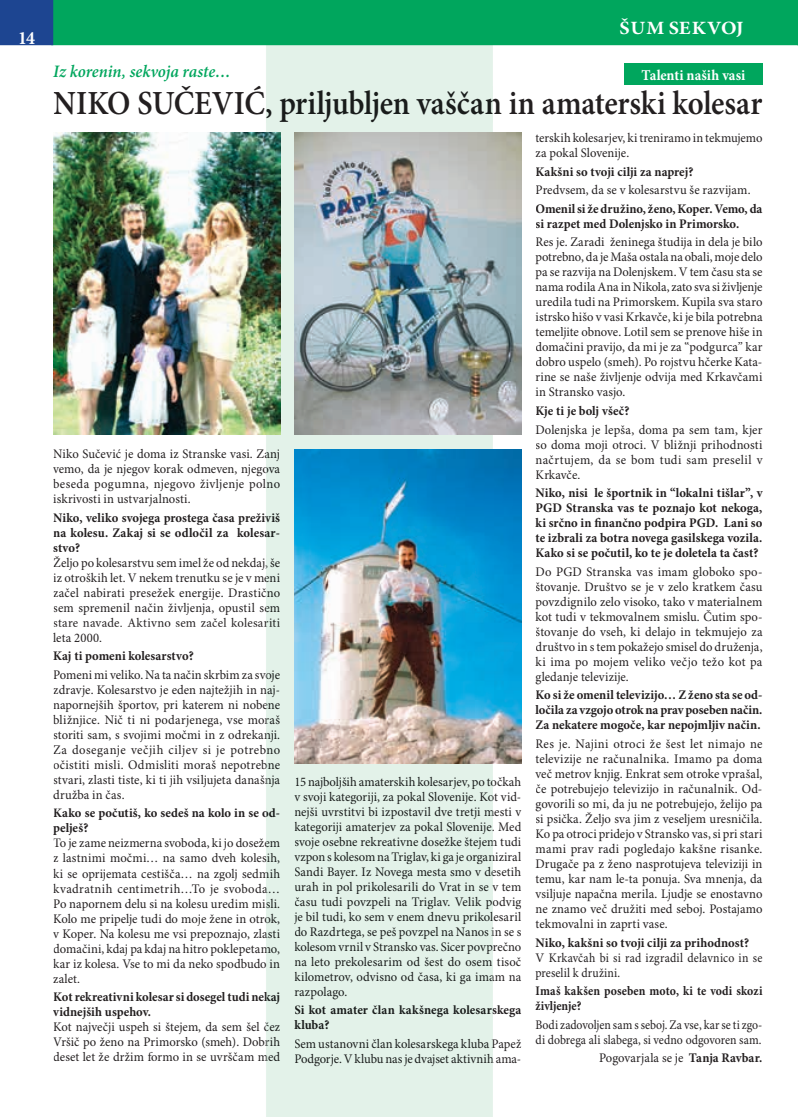
<style>
.page{position:relative;width:798px;height:1117px;background:#fff}
.page>*{position:absolute;margin:0;border:0;box-sizing:border-box;transform-origin:0 0}
.t1{font:600 33.75px "Minion Pro";letter-spacing:-.005em;color:#231f20;scale:.91 1}
.t2{font:700 18.75px "Minion Pro";letter-spacing:.04em;color:#fff;scale:1.08 1}
.t3{font:700 18.75px "Minion Pro";letter-spacing:.015em;color:#fff;scale:.95 1}
.t4{font:italic 600 17.5px "Minion Pro";letter-spacing:-.005em;color:#00a65d;scale:.95 1}
.t5{font:700 15px "Minion Pro";color:#fff;scale:.95 1}
.t6{font:13.12px/15px "Minion Pro";letter-spacing:.01em;color:#231f20;text-align:justify;scale:.96 1}
.t7{font:700 13.12px/15px "Minion Pro";letter-spacing:.005em;color:#231f20;text-align:justify;scale:.96 1}
.t8{font:13.12px/15px "Minion Pro";letter-spacing:.01em;color:#231f20;scale:.9 1}
.t9{font:700 13.12px/15px "Minion Pro";letter-spacing:.005em;color:#231f20;scale:.9 1}
.t10{font:13.12px "Minion Pro";letter-spacing:.01em;color:#191c1b;scale:.96 1}
.t11{font:700 13.12px "Minion Pro";color:#191c1b;scale:.96 1}
.s1{font-weight:700}
</style>
<div class="page">
<div style="left:266px;top:45px;width:227px;height:1071px;background:#e3f2e9"></div>
<div style="left:0;top:0;width:798px;height:45px;background:#00a65d"></div>
<svg style="left:266px;top:448px;width:14px;height:43px"></svg>
<svg style="left:266px;top:512px;width:14px;height:27px"></svg>
<svg style="left:266px;top:555px;width:14px;height:71px"></svg>
<div style="left:266px;top:669px;width:14px;height:118px;background:#e3f2e9"></div>
<svg style="left:266px;top:808px;width:13px;height:12px"></svg>
<div style="left:266px;top:837px;width:14px;height:133px;background:#e3f2e9"></div>
<svg style="left:266px;top:991px;width:14px;height:13px"></svg>
<svg style="left:266px;top:1021px;width:14px;height:40px"></svg>
<div style="left:294px;top:776px;width:199px;height:208px;background:#e3f2e9"></div>
<div style="left:295px;top:986px;width:52px;height:13px;background:#e3f2e9"></div>
<div style="left:295px;top:1004px;width:198px;height:13px;background:#e3f2e9"></div>
<div style="left:294px;top:1019px;width:35px;height:10px;background:#e3f2e9"></div>
<div style="left:295px;top:1038px;width:198px;height:28px;background:#e3f2e9"></div>
<img style="left:294px;top:450px;width:227px;height:313px">
<div style="left:624px;top:64px;width:138px;height:21px;background:#00a65d"></div>
<div style="left:266px;top:86px;width:227px;height:36px;background:#e3f2e9"></div>
<img style="left:294px;top:132px;width:227px;height:303px">
<img style="left:53px;top:132px;width:227px;height:303px">
<h2 class="t3" style="left:18px;top:27px;width:19px">14</h2>
<h2 class="t2" style="left:619px;top:16px;width:116px">ŠUM SEKVOJ</h2>
<h3 class="t4" style="left:53px;top:60px;width:188px">Iz korenin, sekvoja raste…</h3>
<h1 class="t1" style="left:53px;top:83px;width:780px">NIKO SUČEVIĆ, priljubljen vaščan in amaterski kolesar</h1>
<p class="t5" style="left:641px;top:66px;width:111px">Talenti naših vasi</p>
<p class="t6" style="left:53px;top:447px;width:238px">Niko Sučević je doma iz Stranske vasi. Zanj vemo, da je njegov korak odmeven, njegova beseda pogumna, njegovo življenje polno iskrivosti in ustvarjalnosti.</p>
<p class="t7" style="left:53px;top:510px;width:238px">Niko, veliko svojega prostega časa preživiš na kolesu. Zakaj si se odločil za kolesar&shy;stvo?</p>
<p class="t6" style="left:53px;top:555px;width:238px">Željo po kolesarstvu sem imel že od nekdaj, še iz otroških let. V nekem trenutku se je v meni začel nabirati presežek energije. Drastično sem spremenil način življenja, opustil sem stare navade. Aktivno sem začel kolesariti leta 2000.</p>
<p class="t7" style="left:53px;top:649px;width:148px">Kaj ti pomeni kolesarstvo?</p>
<p class="t6" style="left:53px;top:667px;width:238px">Pomeni mi veliko. Na ta način skrbim za svoje zdravje. Kolesarstvo je eden najtežjih in naj&shy;napornejših športov, pri katerem ni nobene bližnjice. Nič ti ni podarjenega, vse moraš storiti sam, s svojimi močmi in z odrekanji.<br>Za doseganje večjih ciljev si je potrebno očistiti misli. Odmisliti moraš nepotrebne stvari, zlasti tiste, ki ti jih vsiljujeta današnja družba in čas.</p>
<p class="t7" style="left:53px;top:806px;width:238px">Kako se počutiš, ko sedeš na kolo in se od&shy;pelješ?</p>
<p class="t6" style="left:53px;top:836px;width:238px">To je zame neizmerna svoboda, ki jo dosežem z lastnimi močmi… na samo dveh kolesih, ki se oprijemata cestišča… na zgolj sedmih kvadratnih centimetrih…To je svoboda… Po napornem delu si na kolesu uredim misli.<br>Kolo me pripelje tudi do moje žene in otrok, v Koper. Na kolesu me vsi prepoznajo, zlasti domačini, kdaj pa kdaj na hitro poklepetamo, kar iz kolesa. Vse to mi da neko spodbudo in zalet.</p>
<p class="t7" style="left:53px;top:989px;width:238px">Kot rekreativni kolesar si dosegel tudi nekaj vidnejših uspehov.</p>
<p class="t6" style="left:53px;top:1019px;width:238px">Kot največji uspeh si štejem, da sem šel čez Vršič po ženo na Primorsko (smeh). Dobrih deset let že držim formo in se uvrščam med</p>
<p class="t6" style="left:294px;top:774px;width:238px">15 najboljših amaterskih kolesarjev, po točkah v svoji kategoriji, za pokal Slovenije. Kot vid&shy;nejši uvrstitvi bi izpostavil dve tretji mesti v kategoriji amaterjev za pokal Slovenije. Med svoje osebne rekreativne dosežke štejem tudi vzpon s kolesom na Triglav, ki ga je organiziral Sandi Bayer. Iz Novega mesta smo v desetih urah in pol prikolesarili do Vrat in se v tem času tudi povzpeli na Triglav. Velik podvig je bil tudi, ko sem v enem dnevu prikolesaril do Razdrtega, se peš povzpel na Nanos in se s kolesom vrnil v Stransko vas. Sicer povprečno na leto prekolesarim od šest do osem tisoč kilometrov, odvisno od časa, ki ga imam na</p>
<p class="t10" style="left:294px;top:983px;width:57px">razpolago.</p>
<p class="t7" style="left:294px;top:1003px;width:238px">Si kot amater član kakšnega kolesarskega</p>
<p class="t11" style="left:294px;top:1017px;width:38px">kluba?</p>
<p class="t6" style="left:294px;top:1036px;width:238px">Sem ustanovni član kolesarskega kluba Papež<br>Podgorje. V klubu nas je dvajset aktivnih ama-</p>
<p class="t6" style="left:535px;top:131px;width:238px">terskih kolesarjev, ki treniramo in tekmujemo za pokal Slovenije.</p>
<p class="t7" style="left:535px;top:164px;width:166px">Kakšni so tvoji cilji za naprej?</p>
<p class="t6" style="left:535px;top:183px;width:225px">Predvsem, da se v kolesarstvu še razvijam.</p>
<p class="t7" style="left:535px;top:201px;width:238px">Omenil si že družino, ženo, Koper. Vemo, da si razpet med Dolenjsko in Primorsko.</p>
<p class="t6" style="left:535px;top:235px;width:238px">Res je. Zaradi ženinega študija in dela je bilo potrebno, da je Maša ostala na obali, moje delo pa se razvija na Dolenjskem. V tem času sta se nama rodila Ana in Nikola, zato sva si življenje uredila tudi na Primorskem. Kupila sva staro istrsko hišo v vasi Krkavče, ki je bila potrebna temeljite obnove. Lotil sem se prenove hiše in domačini pravijo, da mi je za “podgurca” kar dobro uspelo (smeh). Po rojstvu hčerke Kata&shy;rine se naše življenje odvija med Krkavčami in Stransko vasjo.</p>
<p class="t7" style="left:535px;top:404px;width:99px">Kje ti je bolj všeč?</p>
<p class="t6" style="left:535px;top:422px;width:238px">Dolenjska je lepša, doma pa sem tam, kjer so doma moji otroci. V bližnji prihodnosti načrtujem, da se bom tudi sam preselil v Krkavče.</p>
<p class="t7" style="left:535px;top:486px;width:238px">Niko, nisi le športnik in “lokalni tišlar”, v PGD Stranska vas te poznajo kot nekoga, ki srčno in finančno podpira PGD. Lani so te izbrali za botra novega gasilskega vozila.<br>Kako si se počutil, ko te je doletela ta čast?</p>
<p class="t6" style="left:535px;top:564px;width:238px">Do PGD Stranska vas imam globoko spo&shy;štovanje. Društvo se je v zelo kratkem času povzdignilo zelo visoko, tako v materialnem kot tudi v tekmovalnem smislu. Čutim spo&shy;štovanje do vseh, ki delajo in tekmujejo za društvo in s tem pokažejo smisel do druženja, ki ima po mojem veliko večjo težo kot pa gledanje televizije.</p>
<p class="t7" style="left:535px;top:688px;width:238px">Ko si že omenil televizijo… Z ženo sta se od&shy;ločila za vzgojo otrok na prav poseben način.<br>Za nekatere mogoče, kar nepojmljiv način.</p>
<p class="t6" style="left:535px;top:736px;width:238px">Res je. Najini otroci že šest let nimajo ne televizije ne računalnika. Imamo pa doma več metrov knjig. Enkrat sem otroke vprašal, če potrebujejo televizijo in računalnik. Od&shy;govorili so mi, da ju ne potrebujejo, želijo pa si psička. Željo sva jim z veseljem uresničila.<br>Ko pa otroci pridejo v Stransko vas, si pri stari mami prav radi pogledajo kakšne risanke.<br>Drugače pa z ženo nasprotujeva televiziji in temu, kar nam le-ta ponuja. Sva mnenja, da vsiljuje napačna merila. Ljudje se enostavno ne znamo več družiti med seboj. Postajamo tekmovalni in zaprti vase.</p>
<p class="t7" style="left:535px;top:935px;width:224px">Niko, kakšni so tvoji cilji za prihodnost?</p>
<p class="t6" style="left:535px;top:950px;width:238px">V Krkavčah bi si rad izgradil delavnico in se preselil k družini.</p>
<p class="t9" style="left:535px;top:983px;width:253px">Imaš kakšen poseben moto, ki te vodi skozi življenje?</p>
<p class="t8" style="left:535px;top:1017px;width:253px">Bodi zadovoljen sam s seboj. Za vse, kar se ti zgo&shy;di dobrega ali slabega, si vedno odgovoren sam.</p>
<p class="t6" style="left:599px;top:1050px;width:172px">Pogovarjala se je <span class="s1">Tanja Ravbar.</span></p>
</div>
